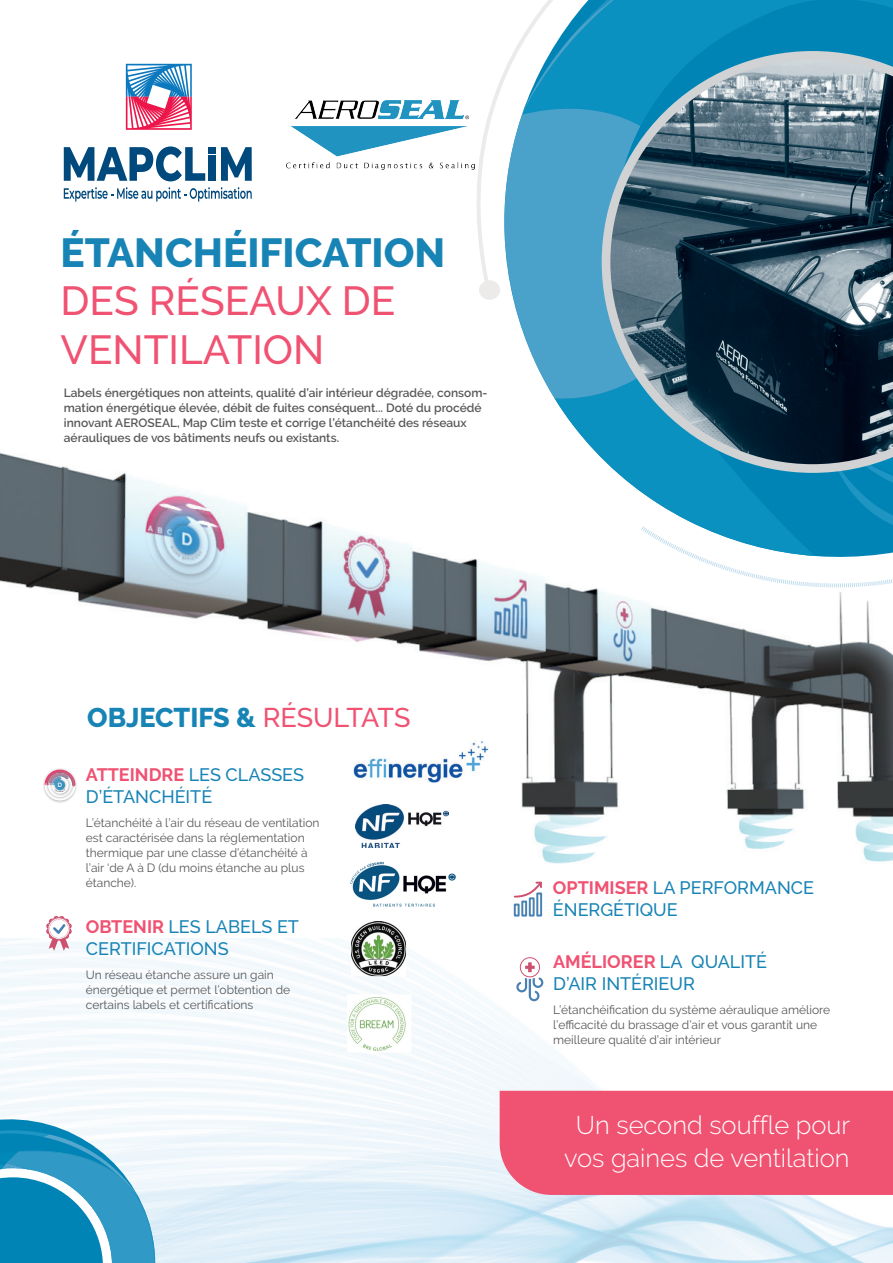
<style>
.page{position:relative;width:893px;height:1263px;background:#fff}
.page>*{position:absolute;margin:0;border:0;box-sizing:border-box;transform-origin:0 0}
.t1{font:500 40.5px/48.6px "Raleway";color:#f05272}
.t2{font:800 40.5px "Raleway";color:#1884b5}
.t3{font:800 27px "Raleway";color:#1884b5}
.t4{font:300 25.5px/33px "Raleway";color:#fff;text-align:center}
.t5{font:500 18px/22.5px "Raleway";color:#1884b5}
.t6{font:12px/15px "Raleway";color:#57585a}
.t7{font:600 12px/15px "Raleway";color:#57585a}
.t8{font:700 2.7px "Raleway";color:#fff}
.s1{font-size:6px}
.s2{font-weight:500;color:#f05272}
.s3{font-weight:700;color:#f05272}
</style>
<div class="page">
<img style="left:0;top:939px;width:893px;height:324px">
<svg style="left:487px;top:0;width:406px;height:426px"></svg>
<div style="left:479px;top:280px;width:21px;height:20px;background:#edebea;border-radius:50%"></div>
<svg style="left:64px;top:146px;width:141px;height:35px"></svg>
<svg style="left:221px;top:147px;width:31px;height:34px"></svg>
<div style="left:208px;top:147px;width:8px;height:6px;background:#00497d"></div>
<div style="left:208px;top:155px;width:8px;height:26px;background:#00497d"></div>
<svg style="left:64px;top:187px;width:188px;height:15px"></svg>
<svg style="left:126px;top:64px;width:66px;height:66px"></svg>
<svg style="left:602px;top:51px;width:291px;height:375px;background:#416476"></svg>
<div style="left:500px;top:1091px;width:393px;height:104px;background:#f05272"></div>
<svg style="left:0;top:1114px;width:165px;height:149px"></svg>
<img style="left:0;top:426px;width:893px;height:472px">
<img style="left:353px;top:740px;width:135px;height:42px">
<img style="left:355px;top:805px;width:93px;height:43px">
<img style="left:347px;top:994px;width:64px;height:58px">
<img style="left:351px;top:921px;width:55px;height:55px">
<img style="left:347px;top:860px;width:111px;height:47px">
<img style="left:41px;top:766px;width:38px;height:38px">
<img style="left:45px;top:790px;width:30px;height:10px">
<img style="left:48px;top:790px;width:24px;height:7px">
<img style="left:52px;top:790px;width:17px;height:4px">
<svg style="left:45px;top:770px;width:30px;height:20px"></svg>
<svg style="left:46px;top:916px;width:26px;height:35px"></svg>
<div style="left:514px;top:903px;width:6px;height:13px;border:2px solid #4981b1"></div>
<div style="left:521px;top:900px;width:6px;height:16px;border:2px solid #4981b1"></div>
<div style="left:529px;top:897px;width:6px;height:19px;border:2px solid #4981b1"></div>
<div style="left:536px;top:892px;width:6px;height:24px;border:2px solid #4981b1"></div>
<svg style="left:513px;top:880px;width:29px;height:18px"></svg>
<svg style="left:518px;top:956px;width:23px;height:23px"></svg>
<div style="left:520px;top:957px;width:20px;height:20px;border:1px solid #cd516f;border-radius:50%"></div>
<svg style="left:516px;top:962px;width:27px;height:39px"></svg>
<img style="left:287px;top:101px;width:188px;height:68px">
<h1 class="t2" style="left:61px;top:229px;width:386px">ÉTANCHÉIFICATION</h1>
<h1 class="t1" style="left:61px;top:277px;width:336px">DES RÉSEAUX DE<br>VENTILATION</h1>
<p class="t7" style="left:64px;top:385px;width:425px">Labels énergétiques non atteints, qualité d’air intérieur dégradée, consom&shy;mation énergétique élevée, débit de fuites conséquent... Doté du procédé innovant AEROSEAL, Map Clim teste et corrige l’étanchéité des réseaux aérauliques de vos bâtiments neufs ou existants.</p>
<p class="t8" style="left:45px;top:782px;width:18px">ABC <span class="s1">D</span></p>
<h2 class="t3" style="left:87px;top:702px;width:325px">OBJECTIFS &amp; <span class="s2">RÉSULTATS</span></h2>
<h3 class="t5" style="left:86px;top:763px;width:220px"><span class="s3">ATTEINDRE</span> LES CLASSES<br>D’ÉTANCHÉITÉ</h3>
<p class="t6" style="left:86px;top:815px;width:235px">L’étanchéité à l’air du réseau de ventilation est caractérisée dans la réglementation thermique par une classe d’étanchéité à l’air ‘de A à D (du moins étanche au plus étanche).</p>
<h3 class="t5" style="left:86px;top:915px;width:215px"><span class="s3">OBTENIR</span> LES LABELS ET<br>CERTIFICATIONS</h3>
<p class="t6" style="left:86px;top:967px;width:206px">Un réseau étanche assure un gain énergétique et permet l’obtention de certains labels et certifications</p>
<h3 class="t5" style="left:553px;top:876px;width:263px"><span class="s3">OPTIMISER</span> LA PERFORMANCE<br>ÉNERGÉTIQUE</h3>
<h3 class="t5" style="left:553px;top:950px;width:215px"><span class="s3">AMÉLIORER</span> LA QUALITÉ<br>D’AIR INTÉRIEUR</h3>
<p class="t6" style="left:553px;top:1002px;width:278px">L’étanchéification du système aéraulique améliore l’efficacité du brassage d’air et vous garantit une meilleure qualité d’air intérieur</p>
<h3 class="t4" style="left:564px;top:1108px;width:288px">Un second souffle pour vos gaines de ventilation</h3>
</div>
